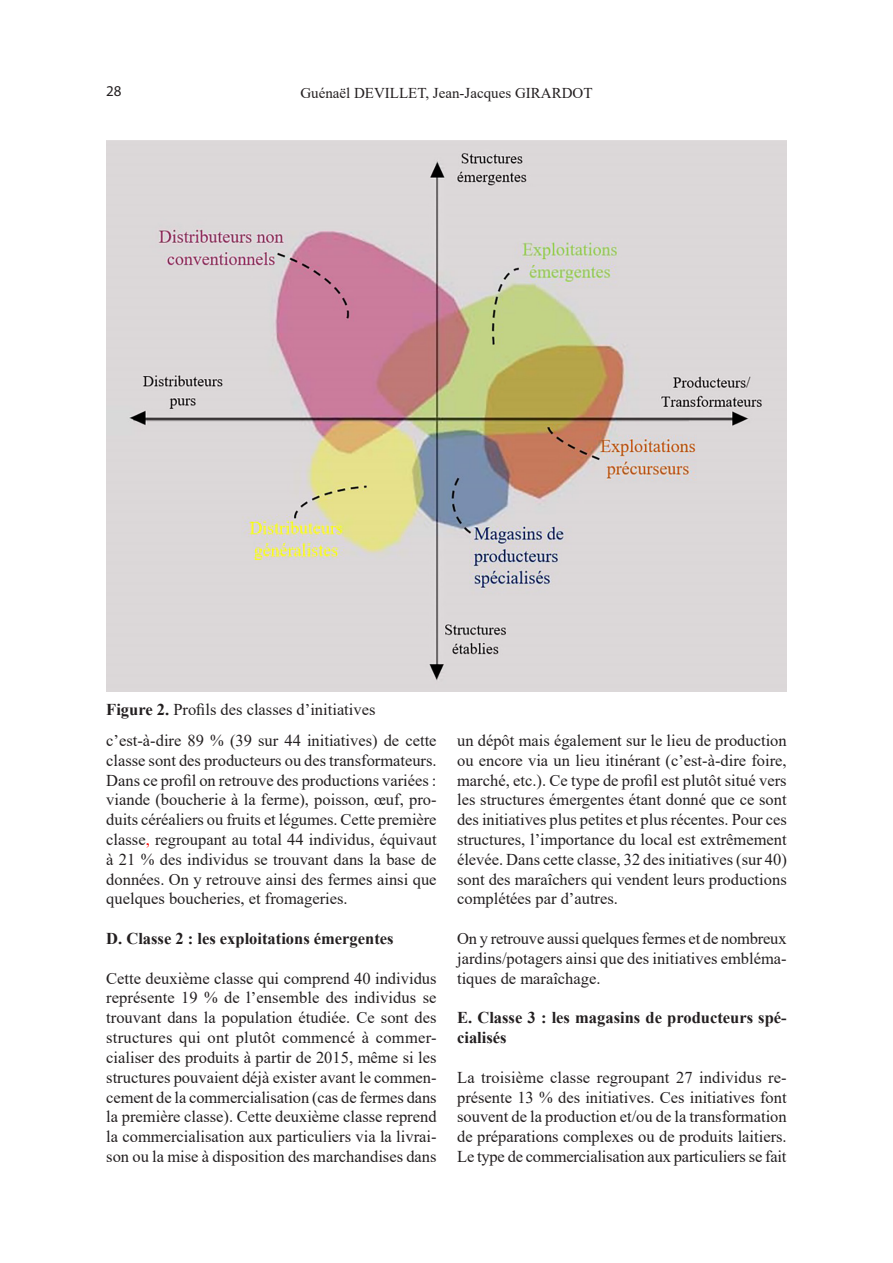
<style>
.page{position:relative;width:893px;height:1263px;background:#fff}
.page>*{position:absolute;margin:0;border:0;box-sizing:border-box;transform-origin:0 0}
.t1{font:16.5px/19.8px "Times New Roman";color:#231f20;text-align:justify}
.t2{font:700 16.5px/19.8px "Times New Roman";color:#231f20}
.t3{font:15px "Times New Roman";color:#231f20}
.t4{font:15px "Myriad Pro";color:#231f20}
.s1{font-weight:700}
.s2{color:#f00}
</style>
<div class="page">
<img style="left:106px;top:140px;width:681px;height:552px">
<p class="t4" style="left:106px;top:82px;width:17px">28</p>
<p class="t3" style="left:300px;top:82px;width:294px">Guénaël DEVILLET, Jean-Jacques GIRARDOT</p>
<p class="t1" style="left:106px;top:699px;width:271px"><span class="s1">Figure 2.</span> Profils des classes d’initiatives</p>
<p class="t1" style="left:106px;top:730px;width:332px">c’est-à-dire 89 % (39 sur 44 initiatives) de cette classe sont des producteurs ou des transformateurs.<br>Dans ce profil on retrouve des productions variées : viande (boucherie à la ferme), poisson, œuf, pro&shy;duits céréaliers ou fruits et légumes. Cette première classe<span class="s2">,</span> regroupant au total 44 individus, équivaut à 21 % des individus se trouvant dans la base de données. On y retrouve ainsi des fermes ainsi que quelques boucheries, et fromageries.</p>
<p class="t2" style="left:106px;top:928px;width:289px">D. Classe 2 : les exploitations émergentes</p>
<p class="t1" style="left:106px;top:968px;width:332px">Cette deuxième classe qui comprend 40 individus représente 19 % de l’ensemble des individus se trouvant dans la population étudiée. Ce sont des structures qui ont plutôt commencé à commer&shy;cialiser des produits à partir de 2015, même si les structures pouvaient déjà exister avant le commen&shy;cement de la commercialisation (cas de fermes dans la première classe). Cette deuxième classe reprend la commercialisation aux particuliers via la livrai&shy;son ou la mise à disposition des marchandises dans</p>
<p class="t1" style="left:457px;top:730px;width:331px">un dépôt mais également sur le lieu de production ou encore via un lieu itinérant (c’est-à-dire foire, marché, etc.). Ce type de profil est plutôt situé vers les structures émergentes étant donné que ce sont des initiatives plus petites et plus récentes. Pour ces structures, l’importance du local est extrêmement élevée. Dans cette classe, 32 des initiatives (sur 40) sont des maraîchers qui vendent leurs productions complétées par d’autres.</p>
<p class="t1" style="left:457px;top:928px;width:331px">On y retrouve aussi quelques fermes et de nombreux jardins/potagers ainsi que des initiatives embléma&shy;tiques de maraîchage.</p>
<p class="t2" style="left:457px;top:1007px;width:331px">E. Classe 3 : les magasins de producteurs spé&shy;cialisés</p>
<p class="t1" style="left:457px;top:1067px;width:331px">La troisième classe regroupant 27 individus re&shy;présente 13 % des initiatives. Ces initiatives font souvent de la production et/ou de la transformation de préparations complexes ou de produits laitiers.<br>Le type de commercialisation aux particuliers se fait</p>
</div>
